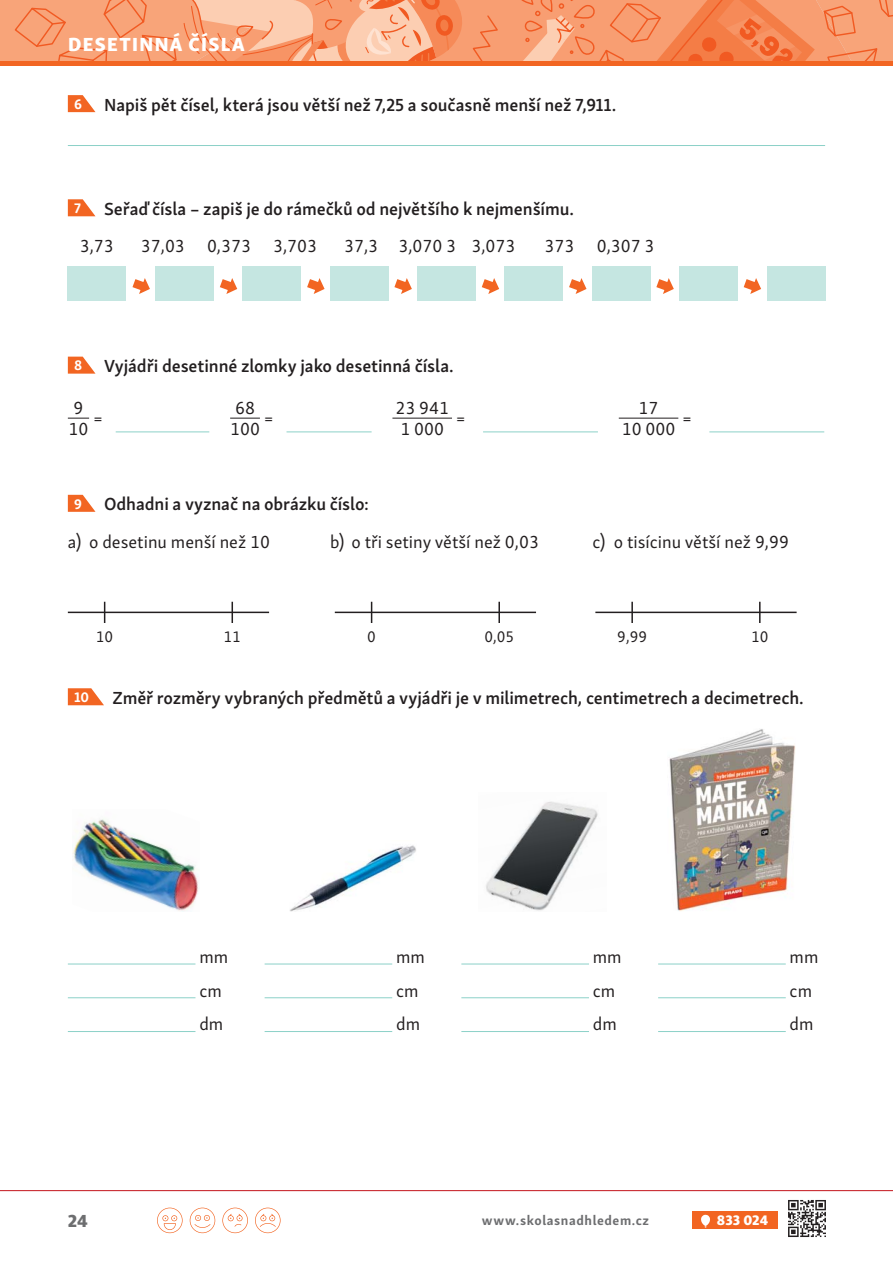
<style>
.page{position:relative;width:893px;height:1263px;background:#fff}
.page>*{position:absolute;margin:0;border:0;box-sizing:border-box;transform-origin:0 0}
.t1{font:19.5px "Skolar Sans PE Eb";letter-spacing:.07em;color:#fff}
.t2{font:600 18px/38px "Skolar Sans PE";letter-spacing:-.005em;color:#231f20}
.t3{font:18px/33.8px "Skolar Sans PE";color:#231f20}
.t4{font:18px "Skolar Sans PE Eb";color:#6d6e70}
.t5{font:15.75px "Skolar Sans PE";color:#231f20}
.t6{font:14.25px "Skolar Sans PE Eb";letter-spacing:.01em;color:#fff}
.t7{font:700 14.25px "Skolar Sans PE";color:#fff}
.t8{font:700 13.5px "Skolar Sans PE";letter-spacing:.04em;color:#6d6e70}
.s1{font-weight:700;font-size:14.25px;color:#fff}
.s2{font-weight:400}
</style>
<div class="page">
<svg style="left:157px;top:1208px;width:25px;height:25px"></svg>
<svg style="left:190px;top:1208px;width:25px;height:25px"></svg>
<svg style="left:222px;top:1208px;width:26px;height:25px"></svg>
<svg style="left:255px;top:1208px;width:25px;height:25px"></svg>
<hr style="left:0;top:1190px;width:892px;height:1px;background:#c4151c">
<div style="left:692px;top:1212px;width:85px;height:17px;background:#f26522"></div>
<svg style="left:701px;top:1215px;width:9px;height:13px"></svg>
<img style="left:788px;top:1200px;width:38px;height:37px">
<svg style="left:68px;top:95px;width:27px;height:17px"></svg>
<hr style="left:68px;top:145px;width:757px;height:1px;background:#8cd1c8">
<svg style="left:68px;top:495px;width:27px;height:17px"></svg>
<hr style="left:68px;top:612px;width:201px;height:1px;background:#231f20">
<svg style="left:104px;top:602px;width:1px;height:21px"></svg>
<hr style="left:231px;top:602px;width:2px;height:21px;background:#231f20">
<hr style="left:335px;top:612px;width:201px;height:1px;background:#231f20">
<svg style="left:371px;top:602px;width:1px;height:21px"></svg>
<hr style="left:498px;top:602px;width:2px;height:21px;background:#231f20">
<hr style="left:595px;top:612px;width:201px;height:1px;background:#231f20">
<hr style="left:631px;top:602px;width:2px;height:21px;background:#231f20">
<svg style="left:759px;top:602px;width:1px;height:21px"></svg>
<svg style="left:68px;top:357px;width:27px;height:17px"></svg>
<svg style="left:68px;top:418px;width:21px;height:1px"></svg>
<hr style="left:116px;top:432px;width:93px;height:1px;background:#8cd1c8">
<hr style="left:392px;top:418px;width:60px;height:1px;background:#231f20">
<hr style="left:483px;top:432px;width:115px;height:1px;background:#8cd1c8">
<hr style="left:618px;top:418px;width:60px;height:1px;background:#231f20">
<hr style="left:709px;top:432px;width:115px;height:1px;background:#8cd1c8">
<hr style="left:230px;top:418px;width:30px;height:1px;background:#231f20">
<hr style="left:286px;top:432px;width:85px;height:1px;background:#8cd1c8">
<svg style="left:68px;top:688px;width:36px;height:17px"></svg>
<hr style="left:68px;top:964px;width:127px;height:1px;background:#8cd1c8">
<hr style="left:68px;top:997px;width:127px;height:1px;background:#8cd1c8">
<hr style="left:68px;top:1031px;width:127px;height:1px;background:#8cd1c8">
<hr style="left:264px;top:964px;width:128px;height:1px;background:#8cd1c8">
<hr style="left:264px;top:997px;width:128px;height:1px;background:#8cd1c8">
<hr style="left:264px;top:1031px;width:128px;height:1px;background:#8cd1c8">
<hr style="left:461px;top:964px;width:128px;height:1px;background:#8cd1c8">
<hr style="left:461px;top:997px;width:128px;height:1px;background:#8cd1c8">
<hr style="left:461px;top:1031px;width:128px;height:1px;background:#8cd1c8">
<hr style="left:658px;top:964px;width:127px;height:1px;background:#8cd1c8">
<hr style="left:658px;top:997px;width:127px;height:1px;background:#8cd1c8">
<hr style="left:658px;top:1031px;width:127px;height:1px;background:#8cd1c8">
<img style="left:669px;top:729px;width:126px;height:182px">
<img style="left:290px;top:845px;width:126px;height:66px">
<img style="left:486px;top:801px;width:112px;height:110px">
<img style="left:72px;top:819px;width:127px;height:92px">
<svg style="left:68px;top:199px;width:27px;height:17px"></svg>
<div style="left:68px;top:267px;width:58px;height:34px;background:#c5e6e1"></div>
<div style="left:330px;top:267px;width:58px;height:34px;background:#c5e6e1"></div>
<div style="left:592px;top:267px;width:58px;height:34px;background:#c5e6e1"></div>
<div style="left:155px;top:267px;width:58px;height:34px;background:#c5e6e1"></div>
<div style="left:417px;top:267px;width:58px;height:34px;background:#c5e6e1"></div>
<div style="left:679px;top:267px;width:58px;height:34px;background:#c5e6e1"></div>
<div style="left:243px;top:267px;width:58px;height:34px;background:#c5e6e1"></div>
<div style="left:505px;top:267px;width:58px;height:34px;background:#c5e6e1"></div>
<svg style="left:569px;top:278px;width:17px;height:16px"></svg>
<svg style="left:307px;top:278px;width:17px;height:16px"></svg>
<svg style="left:656px;top:278px;width:17px;height:16px"></svg>
<svg style="left:743px;top:278px;width:18px;height:16px"></svg>
<svg style="left:394px;top:278px;width:18px;height:16px"></svg>
<svg style="left:132px;top:278px;width:18px;height:16px"></svg>
<svg style="left:481px;top:278px;width:18px;height:16px"></svg>
<svg style="left:220px;top:278px;width:17px;height:16px"></svg>
<div style="left:767px;top:267px;width:58px;height:34px;background:#c5e6e1"></div>
<svg style="left:0;top:0;width:892px;height:62px;background:#f79c71"></svg>
<hr style="left:0;top:62px;width:892px;height:4px;background:#f26522">
<p class="t1" style="left:68px;top:33px;width:178px">DESETINNÁ ČÍSLA</p>
<p class="t2" style="left:74px;top:85px;width:543px"><span class="s1">6</span> Napiš pět čísel, která jsou větší než 7,25 a současně menší než 7,911.</p>
<p class="t7" style="left:74px;top:200px;width:8px">7</p>
<p class="t2" style="left:104px;top:190px;width:471px">Seřaď čísla – zapiš je do rámečků od největšího k nejmenšímu.</p>
<p class="t3" style="left:80px;top:229px;width:35px">3,73</p>
<p class="t3" style="left:141px;top:229px;width:178px">37,03 0,373 3,703</p>
<p class="t3" style="left:344px;top:229px;width:173px">37,3 3,070 3 3,073</p>
<p class="t3" style="left:544px;top:229px;width:111px">373 0,307 3</p>
<p class="t2" style="left:74px;top:347px;width:381px"><span class="s1">8</span> Vyjádři desetinné zlomky jako desetinná čísla.</p>
<p class="t3" style="left:69px;top:397px;width:21px;line-height:21px">9<br>10</p>
<p class="t3" style="left:230px;top:397px;width:31px;line-height:21px">68<br>100</p>
<p class="t3" style="left:395px;top:397px;width:55px;line-height:21px">23 941<br>1 000</p>
<p class="t3" style="left:93px;top:400px;width:11px">=</p>
<p class="t3" style="left:264px;top:400px;width:11px">=</p>
<p class="t3" style="left:456px;top:400px;width:11px">=</p>
<p class="t3" style="left:621px;top:397px;width:55px;line-height:21px;text-align:center">17<br>10 000</p>
<p class="t3" style="left:682px;top:400px;width:11px">=</p>
<p class="t2" style="left:68px;top:485px;width:303px;text-indent:6px"><span class="s1">9</span> Odhadni a vyznač na obrázku číslo: <span class="s2">a) o desetinu menší než 10</span></p>
<p class="t3" style="left:330px;top:525px;width:210px">b) o tři setiny větší než 0,03</p>
<p class="t3" style="left:592px;top:525px;width:198px">c) o tisícinu větší než 9,99</p>
<p class="t5" style="left:96px;top:627px;width:19px">10</p>
<p class="t5" style="left:223px;top:627px;width:19px">11</p>
<p class="t5" style="left:367px;top:627px;width:10px">0</p>
<p class="t5" style="left:484px;top:627px;width:31px">0,05</p>
<p class="t5" style="left:617px;top:627px;width:31px">9,99</p>
<p class="t5" style="left:751px;top:627px;width:19px">10</p>
<p class="t7" style="left:74px;top:689px;width:16px">10</p>
<p class="t2" style="left:113px;top:679px;width:692px">Změř rozměry vybraných předmětů a vyjádři je v milimetrech, centimetrech a decimetrech.</p>
<p class="t3" style="left:199px;top:940px;width:30px">mm cm dm</p>
<p class="t3" style="left:396px;top:940px;width:30px">mm cm dm</p>
<p class="t3" style="left:593px;top:940px;width:30px">mm cm dm</p>
<p class="t3" style="left:789px;top:940px;width:30px">mm cm dm</p>
<p class="t4" style="left:68px;top:1210px;width:22px">24</p>
<p class="t8" style="left:482px;top:1213px;width:169px">www.skolasnadhledem.cz</p>
<p class="t6" style="left:717px;top:1212px;width:53px">833 024</p>
</div>
